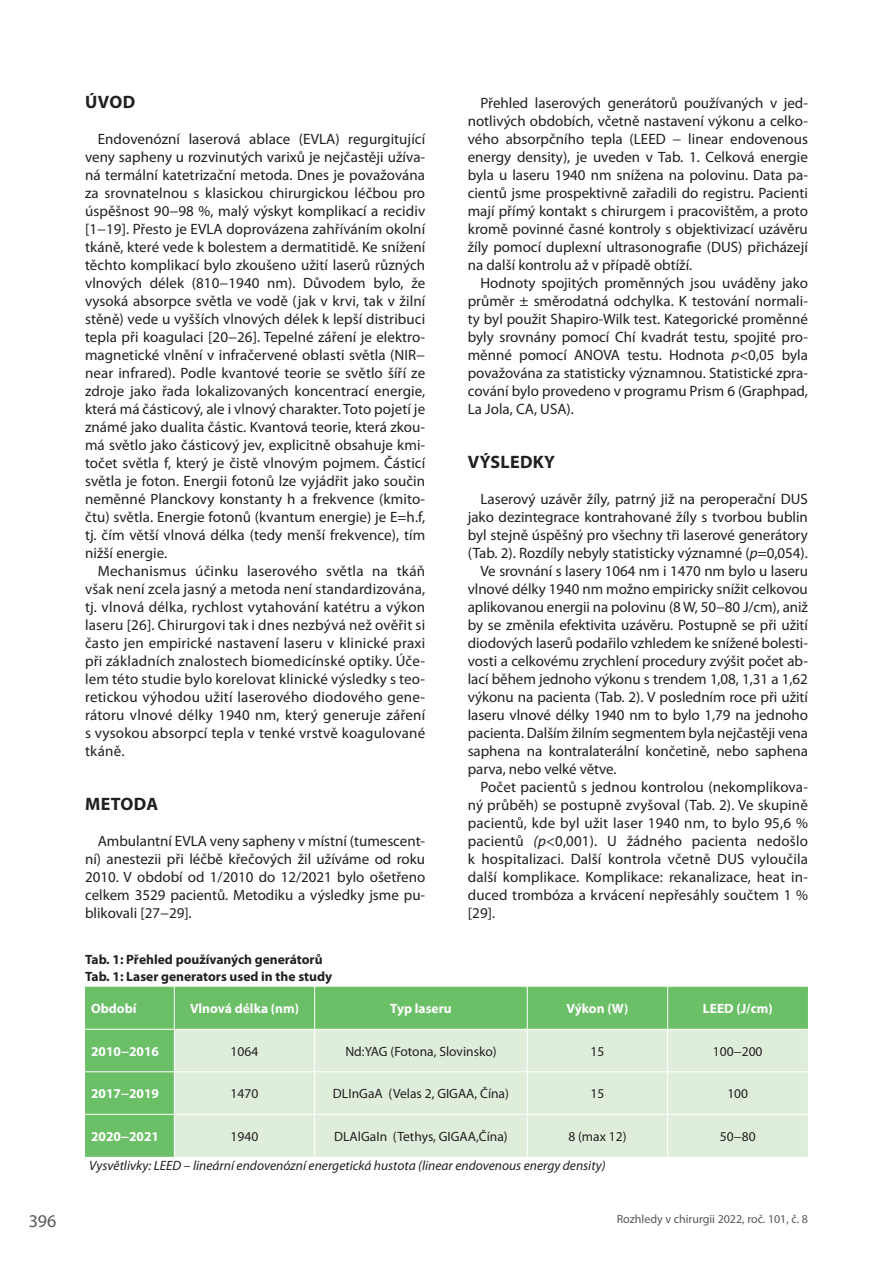
<style>
.page{position:relative;width:893px;height:1263px;background:#fff}
.page>*{position:absolute;margin:0;border:0;box-sizing:border-box;transform-origin:0 0}
.t1{font:700 18px "Myriad Pro";letter-spacing:.02em;color:#231f20}
.t2{font:18px "Myriad Pro";color:#57585a}
.t3{font:15px/18px "Myriad Pro";color:#231f20;text-align:justify}
.t4{font:13.5px "Myriad Pro";color:#231f20}
.t5{font:italic 13.5px "Myriad Pro";color:#231f20}
.t6{font:700 13.5px "Myriad Pro";color:#fff}
.t7{font:700 13.5px "Myriad Pro";color:#231f20}
.t8{font:12px "Myriad Pro";color:#57585a}
.s1{font-style:italic}
</style>
<div class="page">
<div style="left:85px;top:987px;width:723px;height:170px;background:#6bc067"></div>
<div style="left:175px;top:1030px;width:633px;height:127px;background:#dfeedb"></div>
<hr style="left:174px;top:987px;width:1px;height:42px;background:#fff">
<hr style="left:314px;top:987px;width:1px;height:42px;background:#fff">
<hr style="left:527px;top:987px;width:1px;height:42px;background:#fff">
<hr style="left:667px;top:987px;width:1px;height:42px;background:#fff">
<hr style="left:85px;top:1029px;width:89px;height:1px;background:#fff">
<hr style="left:174px;top:1029px;width:141px;height:1px;background:#fff">
<hr style="left:174px;top:1030px;width:1px;height:41px;background:#fff">
<hr style="left:315px;top:1029px;width:212px;height:1px;background:#fff">
<hr style="left:314px;top:1030px;width:1px;height:41px;background:#fff">
<hr style="left:527px;top:1029px;width:141px;height:1px;background:#fff">
<hr style="left:527px;top:1030px;width:1px;height:41px;background:#fff">
<hr style="left:668px;top:1029px;width:140px;height:1px;background:#fff">
<hr style="left:667px;top:1030px;width:1px;height:41px;background:#fff">
<hr style="left:85px;top:1071px;width:89px;height:1px;background:#fff">
<hr style="left:174px;top:1071px;width:141px;height:1px;background:#fff">
<hr style="left:174px;top:1072px;width:1px;height:42px;background:#fff">
<hr style="left:315px;top:1071px;width:212px;height:1px;background:#fff">
<hr style="left:314px;top:1072px;width:1px;height:42px;background:#fff">
<hr style="left:527px;top:1071px;width:141px;height:1px;background:#fff">
<hr style="left:527px;top:1072px;width:1px;height:42px;background:#fff">
<hr style="left:668px;top:1071px;width:140px;height:1px;background:#fff">
<hr style="left:667px;top:1072px;width:1px;height:42px;background:#fff">
<hr style="left:85px;top:1114px;width:89px;height:1px;background:#fff">
<hr style="left:174px;top:1114px;width:141px;height:1px;background:#fff">
<hr style="left:174px;top:1115px;width:1px;height:42px;background:#fff">
<hr style="left:315px;top:1114px;width:212px;height:1px;background:#fff">
<hr style="left:314px;top:1115px;width:1px;height:42px;background:#fff">
<hr style="left:527px;top:1114px;width:141px;height:1px;background:#fff">
<hr style="left:527px;top:1115px;width:1px;height:42px;background:#fff">
<hr style="left:668px;top:1114px;width:140px;height:1px;background:#fff">
<hr style="left:667px;top:1115px;width:1px;height:42px;background:#fff">
<p class="t1" style="left:85px;top:90px;width:52px">ÚVOD</p>
<p class="t3" style="left:85px;top:130px;width:342px;text-indent:13px">Endovenózní laserová ablace (EVLA) regurgitující veny sapheny u rozvinutých varixů je nejčastěji užíva&shy;ná termální katetrizační metoda. Dnes je považována za srovnatelnou s klasickou chirurgickou léčbou pro úspěšnost 90−98 %, malý výskyt komplikací a recidiv [1−19]. Přesto je EVLA doprovázena zahříváním okolní tkáně, které vede k bolestem a dermatitidě. Ke snížení těchto komplikací bylo zkoušeno užití laserů různých vlnových délek (810−1940 nm). Důvodem bylo, že vysoká absorpce světla ve vodě (jak v krvi, tak v žilní stěně) vede u vyšších vlnových délek k lepší distribuci tepla při koagulaci [20−26]. Tepelné záření je elektro&shy;magnetické vlnění v infračervené oblasti světla (NIR− near infrared). Podle kvantové teorie se světlo šíří ze zdroje jako řada lokalizovaných koncentrací energie, která má částicový, ale i vlnový charakter. Toto pojetí je známé jako dualita částic. Kvantová teorie, která zkou&shy;má světlo jako částicový jev, explicitně obsahuje kmi&shy;točet světla f, který je čistě vlnovým pojmem. Částicí světla je foton. Energii fotonů lze vyjádřit jako součin neměnné Planckovy konstanty h a frekvence (kmito&shy;čtu) světla. Energie fotonů (kvantum energie) je E=h.f, tj. čím větší vlnová délka (tedy menší frekvence), tím nižší energie.</p>
<p class="t3" style="left:85px;top:562px;width:342px;text-indent:13px">Mechanismus účinku laserového světla na tkáň však není zcela jasný a metoda není standardizována, tj. vlnová délka, rychlost vytahování katétru a výkon laseru [26]. Chirurgovi tak i dnes nezbývá než ověřit si často jen empirické nastavení laseru v klinické praxi při základních znalostech biomedicínské optiky. Úče&shy;lem této studie bylo korelovat klinické výsledky s teo&shy;retickou výhodou užití laserového diodového gene&shy;rátoru vlnové délky 1940 nm, který generuje záření s vysokou absorpcí tepla v tenké vrstvě koagulované tkáně.</p>
<p class="t3" style="left:468px;top:94px;width:342px;text-indent:13px">Přehled laserových generátorů používaných v jed&shy;notlivých obdobích, včetně nastavení výkonu a celko&shy;vého absorpčního tepla (LEED − linear endovenous energy density), je uveden v Tab. 1. Celková energie byla u laseru 1940 nm snížena na polovinu. Data pa&shy;cientů jsme prospektivně zařadili do registru. Pacienti mají přímý kontakt s chirurgem i pracovištěm, a proto kromě povinné časné kontroly s objektivizací uzávěru žíly pomocí duplexní ultrasonografie (DUS) přicházejí na další kontrolu až v případě obtíží.</p>
<p class="t3" style="left:468px;top:274px;width:342px;text-indent:13px">Hodnoty spojitých proměnných jsou uváděny jako průměr ± směrodatná odchylka. K testování normali&shy;ty byl použit Shapiro-Wilk test. Kategorické proměnné byly srovnány pomocí Chí kvadrát testu, spojité pro&shy;měnné pomocí ANOVA testu. Hodnota <span class="s1">p</span>&lt;0,05 byla považována za statisticky významnou. Statistické zpra&shy;cování bylo provedeno v programu Prism 6 (Graphpad, La Jola, CA, USA).</p>
<p class="t1" style="left:468px;top:450px;width:88px">VÝSLEDKY</p>
<p class="t3" style="left:468px;top:490px;width:342px;text-indent:13px">Laserový uzávěr žíly, patrný již na peroperační DUS jako dezintegrace kontrahované žíly s tvorbou bublin byl stejně úspěšný pro všechny tři laserové generátory (Tab. 2). Rozdíly nebyly statisticky významné (<span class="s1">p</span>=0,054).</p>
<p class="t3" style="left:468px;top:562px;width:342px;text-indent:13px">Ve srovnání s lasery 1064 nm i 1470 nm bylo u laseru vlnové délky 1940 nm možno empiricky snížit celkovou aplikovanou energii na polovinu (8 W, 50−80 J/cm), aniž by se změnila efektivita uzávěru. Postupně se při užití diodových laserů podařilo vzhledem ke snížené bolesti&shy;vosti a celkovému zrychlení procedury zvýšit počet ab&shy;lací během jednoho výkonu s trendem 1,08, 1,31 a 1,62 výkonu na pacienta (Tab. 2). V posledním roce při užití laseru vlnové délky 1940 nm to bylo 1,79 na jednoho pacienta. Dalším žilním segmentem byla nejčastěji vena saphena na kontralaterální končetině, nebo saphena parva, nebo velké větve.</p>
<p class="t3" style="left:468px;top:778px;width:342px;text-indent:13px">Počet pacientů s jednou kontrolou (nekomplikova&shy;ný průběh) se postupně zvyšoval (Tab. 2). Ve skupině pacientů, kde byl užit laser 1940 nm, to bylo 95,6 % pacientů <span class="s1">(p</span>&lt;0,001). U žádného pacienta nedošlo k hospitalizaci. Další kontrola včetně DUS vyloučila další komplikace. Komplikace: rekanalizace, heat in&shy;duced trombóza a krvácení nepřesáhly součtem 1 % [29].</p>
<p class="t1" style="left:85px;top:792px;width:75px">METODA</p>
<p class="t3" style="left:85px;top:832px;width:342px;text-indent:13px">Ambulantní EVLA veny sapheny v místní (tumescent&shy;ní) anestezii při léčbě křečových žil užíváme od roku 2010. V období od 1/2010 do 12/2021 bylo ošetřeno celkem 3529 pacientů. Metodiku a výsledky jsme pu&shy;blikovali [27−29].</p>
<p class="t7" style="left:85px;top:951px;width:239px">Tab. 1: Přehled používaných generátorů</p>
<p class="t7" style="left:85px;top:967px;width:249px">Tab. 1: Laser generators used in the study</p>
<p class="t6" style="left:91px;top:1000px;width:47px">Období</p>
<p class="t6" style="left:190px;top:1000px;width:110px">Vlnová délka (nm)</p>
<p class="t6" style="left:390px;top:1000px;width:63px">Typ laseru</p>
<p class="t6" style="left:566px;top:1000px;width:64px">Výkon (W)</p>
<p class="t6" style="left:703px;top:1000px;width:71px">LEED (J/cm)</p>
<p class="t6" style="left:91px;top:1042px;width:69px">2010−2016</p>
<p class="t4" style="left:231px;top:1043px;width:29px">1064</p>
<p class="t4" style="left:345px;top:1043px;width:153px">Nd:YAG (Fotona, Slovinsko)</p>
<p class="t4" style="left:590px;top:1043px;width:15px">15</p>
<p class="t4" style="left:713px;top:1043px;width:51px">100−200</p>
<p class="t6" style="left:91px;top:1085px;width:69px">2017−2019</p>
<p class="t4" style="left:231px;top:1085px;width:29px">1470</p>
<p class="t4" style="left:333px;top:1085px;width:178px">DLInGaA (Velas 2, GIGAA, Čína)</p>
<p class="t4" style="left:590px;top:1085px;width:15px">15</p>
<p class="t4" style="left:727px;top:1085px;width:22px">100</p>
<p class="t6" style="left:91px;top:1127px;width:69px">2020−2021</p>
<p class="t4" style="left:231px;top:1128px;width:29px">1940</p>
<p class="t4" style="left:334px;top:1128px;width:175px">DLAlGaIn (Tethys, GIGAA,Čína)</p>
<p class="t4" style="left:568px;top:1128px;width:60px">8 (max 12)</p>
<p class="t4" style="left:720px;top:1128px;width:37px">50−80</p>
<p class="t5" style="left:89px;top:1157px;width:518px">Vysvětlivky: LEED – lineární endovenózní energetická hustota (linear endovenous energy density)</p>
<p class="t2" style="left:29px;top:1210px;width:29px">396</p>
<p class="t8" style="left:617px;top:1212px;width:193px">Rozhledy v chirurgii 2022, roč. 101, č. 8</p>
</div>
